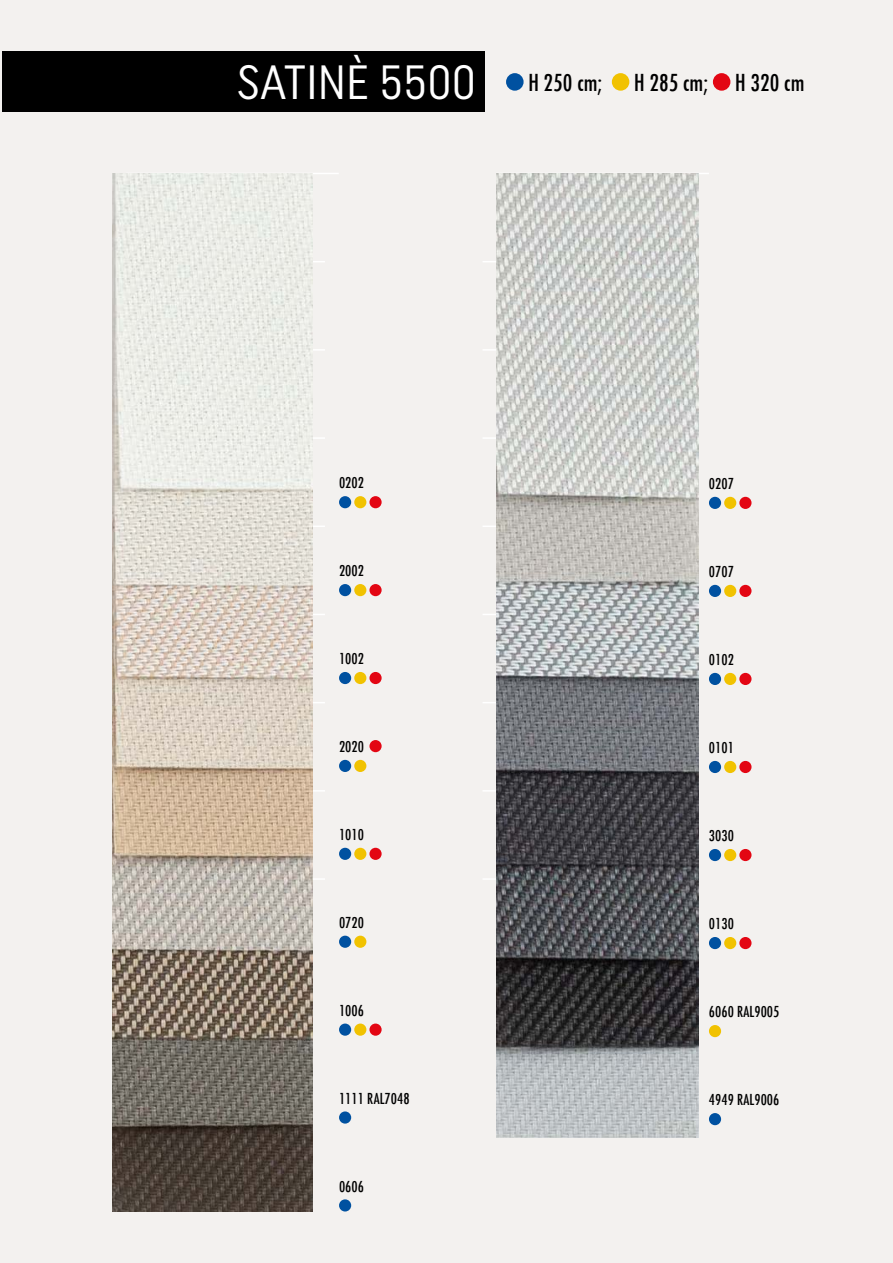
<style>
.page{position:relative;width:893px;height:1263px;background:#f3f1ef}
.page>*{position:absolute;margin:0;border:0;box-sizing:border-box;transform-origin:0 0}
.t1{font:48px "Uniform Condensed";color:#fff}
.t2{font:500 25.5px "Futura Con";color:#000}
.t3{font:500 16.5px "Futura Con";color:#000}
</style>
<div class="page">
<div style="left:2px;top:51px;width:483px;height:60px;background:#000"></div>
<div style="left:506px;top:73px;width:18px;height:18px;background:#0051a0;border-radius:50%"></div>
<div style="left:612px;top:73px;width:17px;height:18px;background:#f1c200;border-radius:50%"></div>
<div style="left:713px;top:73px;width:17px;height:18px;background:#e30613;border-radius:50%"></div>
<div style="left:339px;top:584px;width:12px;height:12px;background:#0051a0;border-radius:50%"></div>
<div style="left:354px;top:584px;width:12px;height:12px;background:#f1c200;border-radius:50%"></div>
<div style="left:369px;top:584px;width:13px;height:12px;background:#e30613;border-radius:50%"></div>
<div style="left:339px;top:760px;width:12px;height:12px;background:#0051a0;border-radius:50%"></div>
<div style="left:354px;top:760px;width:12px;height:12px;background:#f1c200;border-radius:50%"></div>
<div style="left:369px;top:740px;width:13px;height:12px;background:#e30613;border-radius:50%"></div>
<div style="left:339px;top:672px;width:12px;height:12px;background:#0051a0;border-radius:50%"></div>
<div style="left:354px;top:672px;width:12px;height:12px;background:#f1c200;border-radius:50%"></div>
<div style="left:369px;top:672px;width:13px;height:12px;background:#e30613;border-radius:50%"></div>
<div style="left:339px;top:936px;width:12px;height:12px;background:#0051a0;border-radius:50%"></div>
<div style="left:354px;top:936px;width:12px;height:12px;background:#f1c200;border-radius:50%"></div>
<div style="left:339px;top:1023px;width:12px;height:13px;background:#0051a0;border-radius:50%"></div>
<div style="left:354px;top:1023px;width:12px;height:13px;background:#f1c200;border-radius:50%"></div>
<svg style="left:369px;top:1023px;width:13px;height:13px"></svg>
<div style="left:339px;top:1111px;width:12px;height:12px;background:#0051a0;border-radius:50%"></div>
<div style="left:339px;top:1199px;width:12px;height:12px;background:#0051a0;border-radius:50%"></div>
<div style="left:339px;top:496px;width:12px;height:12px;background:#0051a0;border-radius:50%"></div>
<div style="left:354px;top:496px;width:12px;height:12px;background:#f1c200;border-radius:50%"></div>
<div style="left:369px;top:496px;width:13px;height:12px;background:#e30613;border-radius:50%"></div>
<div style="left:339px;top:848px;width:12px;height:12px;background:#0051a0;border-radius:50%"></div>
<div style="left:354px;top:848px;width:12px;height:12px;background:#f1c200;border-radius:50%"></div>
<div style="left:369px;top:848px;width:13px;height:12px;background:#e30613;border-radius:50%"></div>
<div style="left:709px;top:497px;width:12px;height:12px;background:#0051a0;border-radius:50%"></div>
<div style="left:724px;top:497px;width:12px;height:12px;background:#f1c200;border-radius:50%"></div>
<div style="left:739px;top:497px;width:12px;height:12px;background:#e30613;border-radius:50%"></div>
<div style="left:709px;top:585px;width:12px;height:12px;background:#0051a0;border-radius:50%"></div>
<div style="left:724px;top:585px;width:12px;height:12px;background:#f1c200;border-radius:50%"></div>
<div style="left:739px;top:585px;width:12px;height:12px;background:#e30613;border-radius:50%"></div>
<div style="left:709px;top:673px;width:12px;height:12px;background:#0051a0;border-radius:50%"></div>
<div style="left:724px;top:673px;width:12px;height:12px;background:#f1c200;border-radius:50%"></div>
<div style="left:739px;top:673px;width:12px;height:12px;background:#e30613;border-radius:50%"></div>
<div style="left:709px;top:849px;width:12px;height:12px;background:#0051a0;border-radius:50%"></div>
<div style="left:724px;top:849px;width:12px;height:12px;background:#f1c200;border-radius:50%"></div>
<div style="left:739px;top:849px;width:12px;height:12px;background:#e30613;border-radius:50%"></div>
<div style="left:709px;top:761px;width:12px;height:12px;background:#0051a0;border-radius:50%"></div>
<div style="left:724px;top:761px;width:12px;height:12px;background:#f1c200;border-radius:50%"></div>
<div style="left:739px;top:761px;width:12px;height:12px;background:#e30613;border-radius:50%"></div>
<div style="left:709px;top:1025px;width:12px;height:12px;background:#f1c200;border-radius:50%"></div>
<div style="left:709px;top:937px;width:12px;height:12px;background:#0051a0;border-radius:50%"></div>
<div style="left:724px;top:937px;width:12px;height:12px;background:#f1c200;border-radius:50%"></div>
<div style="left:739px;top:937px;width:12px;height:12px;background:#e30613;border-radius:50%"></div>
<div style="left:709px;top:1113px;width:12px;height:12px;background:#0051a0;border-radius:50%"></div>
<hr style="left:126px;top:173px;width:213px;height:1px;background:#fff">
<hr style="left:496px;top:173px;width:213px;height:1px;background:#fff">
<hr style="left:112px;top:261px;width:213px;height:1px;background:#fff">
<hr style="left:482px;top:261px;width:213px;height:1px;background:#fff">
<hr style="left:112px;top:525px;width:213px;height:2px;background:#fff">
<hr style="left:482px;top:525px;width:213px;height:2px;background:#fff">
<hr style="left:112px;top:437px;width:213px;height:2px;background:#fff">
<hr style="left:482px;top:437px;width:213px;height:2px;background:#fff">
<hr style="left:112px;top:349px;width:213px;height:2px;background:#fff">
<hr style="left:482px;top:349px;width:213px;height:2px;background:#fff">
<hr style="left:112px;top:878px;width:213px;height:2px;background:#fff">
<hr style="left:482px;top:878px;width:213px;height:2px;background:#fff">
<hr style="left:112px;top:790px;width:213px;height:2px;background:#fff">
<hr style="left:482px;top:790px;width:213px;height:2px;background:#fff">
<hr style="left:112px;top:702px;width:213px;height:1px;background:#fff">
<hr style="left:482px;top:702px;width:213px;height:1px;background:#fff">
<hr style="left:112px;top:614px;width:213px;height:1px;background:#fff">
<hr style="left:482px;top:614px;width:213px;height:1px;background:#fff">
<img style="left:112px;top:173px;width:200px;height:1039px">
<img style="left:496px;top:173px;width:202px;height:964px">
<h1 class="t1" style="left:236px;top:54px;width:241px">SATINÈ 5500</h1>
<h2 class="t2" style="left:528px;top:67px;width:278px">H 250 cm; H 285 cm; H 320 cm</h2>
<p class="t3" style="left:339px;top:473px;width:27px">0202</p>
<p class="t3" style="left:709px;top:474px;width:27px">0207</p>
<p class="t3" style="left:339px;top:561px;width:27px">2002</p>
<p class="t3" style="left:709px;top:562px;width:27px">0707</p>
<p class="t3" style="left:339px;top:649px;width:27px">1002</p>
<p class="t3" style="left:709px;top:650px;width:27px">0102</p>
<p class="t3" style="left:339px;top:737px;width:27px">2020</p>
<p class="t3" style="left:709px;top:738px;width:27px">0101</p>
<p class="t3" style="left:339px;top:824px;width:27px">1010</p>
<p class="t3" style="left:709px;top:826px;width:27px">3030</p>
<p class="t3" style="left:339px;top:912px;width:27px">0720</p>
<p class="t3" style="left:709px;top:914px;width:27px">0130</p>
<p class="t3" style="left:339px;top:1000px;width:27px">1006</p>
<p class="t3" style="left:709px;top:1002px;width:72px">6060 RAL9005</p>
<p class="t3" style="left:339px;top:1088px;width:72px">1111 RAL7048</p>
<p class="t3" style="left:709px;top:1090px;width:72px">4949 RAL9006</p>
<p class="t3" style="left:339px;top:1176px;width:27px">0606</p>
</div>
